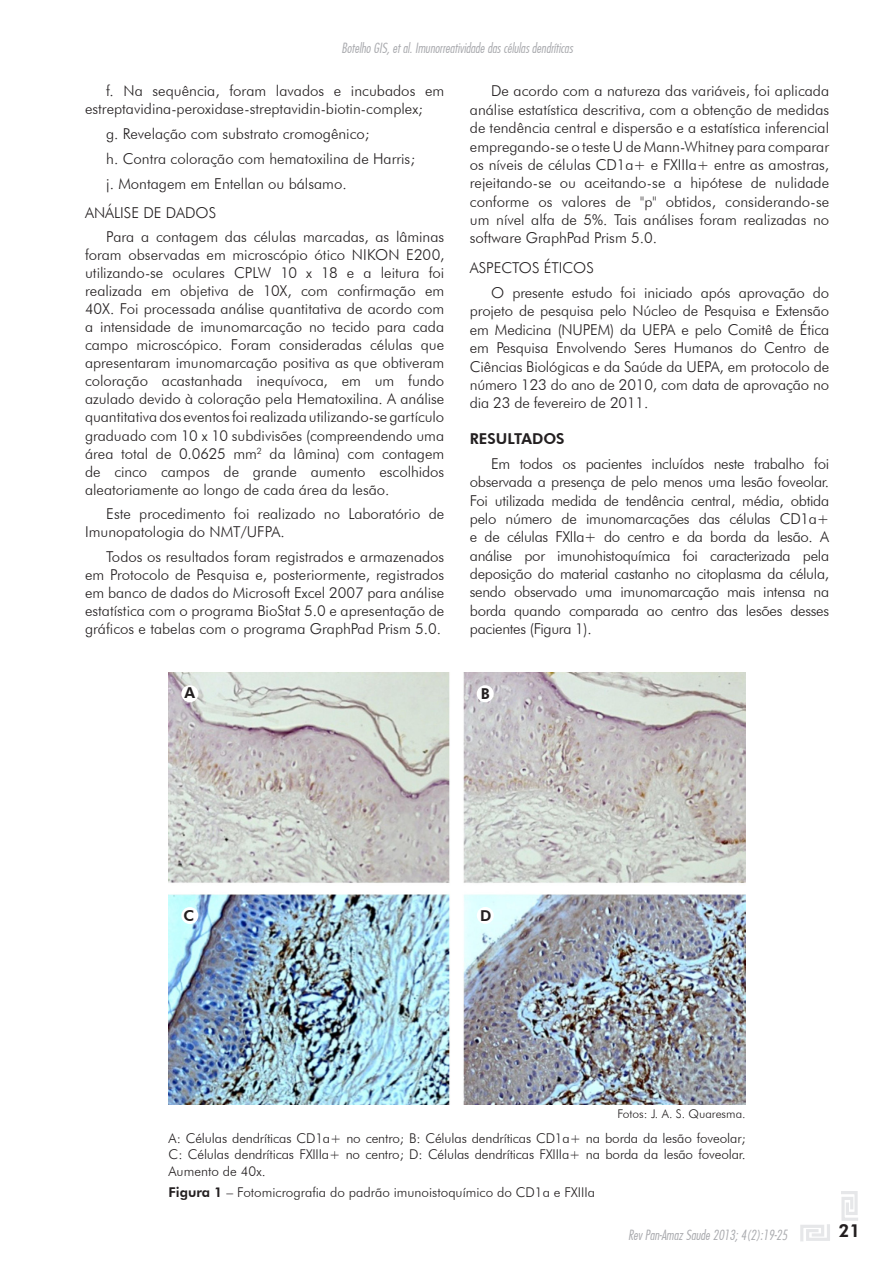
<style>
.page{position:relative;width:893px;height:1263px;background:#fff}
.page>*{position:absolute;margin:0;border:0;box-sizing:border-box;transform-origin:0 0}
.t1{font:800 18px "Futura BT";color:#231f20}
.t2{font:300 15px/18.3px "Futura BT";color:#231f20}
.t3{font:800 15px "Futura BT";color:#231f20}
.t4{font:300 13.5px/16.5px "Futura BT";color:#231f20;text-align:justify}
.t5{font:13.5px "Futura Lt Cn BT Italic";color:#a8a9ad}
.t6{font:300 12px "Futura BT";color:#231f20}
.s1{font-weight:800}
</style>
<div class="page">
<svg style="left:800px;top:1224px;width:30px;height:18px"></svg>
<svg style="left:841px;top:1191px;width:17px;height:30px"></svg>
<img style="left:169px;top:672px;width:577px;height:432px">
<div style="left:181px;top:685px;width:17px;height:17px;background:#fff;border-radius:50%"></div>
<div style="left:477px;top:685px;width:17px;height:17px;background:#fff;border-radius:50%"></div>
<div style="left:181px;top:907px;width:17px;height:17px;background:#fff;border-radius:50%"></div>
<div style="left:477px;top:907px;width:17px;height:17px;background:#fff;border-radius:50%"></div>
<p class="t5" style="left:341px;top:40px;width:233px">Botelho GIS, et al. Imunorreatividade das células dendríticas</p>
<p class="t2" style="left:85px;top:82px;width:361px;line-height:17.7px;text-indent:21px">f. Na sequência, foram lavados e incubados em estreptavidina-peroxidase-streptavidin-biotin-complex;</p>
<p class="t2" style="left:106px;top:121px;width:310px;line-height:24.8px">g. Revelação com substrato cromogênico;<br>h. Contra coloração com hematoxilina de Harris; j. Montagem em Entellan ou bálsamo.</p>
<p class="t2" style="left:106px;top:200px;width:339px;line-height:24.8px;text-indent:-21px">ANÁLISE DE DADOS<br>Para a contagem das células marcadas, as lâminas</p>
<p class="t2" style="left:85px;top:246px;width:361px;text-align:justify">foram observadas em microscópio ótico NIKON E200, utilizando-se oculares CPLW 10 x 18 e a leitura foi realizada em objetiva de 10X, com confirmação em 40X. Foi processada análise quantitativa de acordo com a intensidade de imunomarcação no tecido para cada campo microscópico. Foram consideradas células que apresentaram imunomarcação positiva as que obtiveram coloração acastanhada inequívoca, em um fundo azulado devido à coloração pela Hematoxilina. A análise quantitativa dos eventos foi realizada utilizando-se gartículo graduado com 10 x 10 subdivisões (compreendendo uma área total de 0.0625 mm<sup>2</sup> da lâmina) com contagem de cinco campos de grande aumento escolhidos aleatoriamente ao longo de cada área da lesão.</p>
<p class="t2" style="left:85px;top:505px;width:361px;text-indent:21px">Este procedimento foi realizado no Laboratório de<br>Imunopatologia do NMT/UFPA.</p>
<p class="t2" style="left:85px;top:548px;width:361px;text-align:justify;text-indent:21px">Todos os resultados foram registrados e armazenados em Protocolo de Pesquisa e, posteriormente, registrados em banco de dados do Microsoft Excel 2007 para análise estatística com o programa BioStat 5.0 e apresentação de gráficos e tabelas com o programa GraphPad Prism 5.0.</p>
<p class="t2" style="left:470px;top:82px;width:361px;text-align:justify;text-indent:21px">De acordo com a natureza das variáveis, foi aplicada análise estatística descritiva, com a obtenção de medidas de tendência central e dispersão e a estatística inferencial empregando-se o teste U de Mann-Whitney para comparar os níveis de células CD1a+ e FXIIIa+ entre as amostras, rejeitando-se ou aceitando-se a hipótese de nulidade conforme os valores de "p" obtidos, considerando-se um nível alfa de 5%. Tais análises foram realizadas no software GraphPad Prism 5.0.</p>
<p class="t2" style="left:491px;top:255px;width:340px;line-height:25.2px;text-indent:-21px">ASPECTOS ÉTICOS<br>O presente estudo foi iniciado após aprovação do</p>
<p class="t2" style="left:470px;top:302px;width:361px;text-align:justify">projeto de pesquisa pelo Núcleo de Pesquisa e Extensão em Medicina (NUPEM) da UEPA e pelo Comitê de Ética em Pesquisa Envolvendo Seres Humanos do Centro de Ciências Biológicas e da Saúde da UEPA, em protocolo de número 123 do ano de 2010, com data de aprovação no dia 23 de fevereiro de 2011.</p>
<p class="t3" style="left:470px;top:429px;width:96px">RESULTADOS</p>
<p class="t2" style="left:470px;top:454px;width:361px;text-align:justify;text-indent:21px">Em todos os pacientes incluídos neste trabalho foi observada a presença de pelo menos uma lesão foveolar.<br>Foi utilizada medida de tendência central, média, obtida pelo número de imunomarcações das células CD1a+ e de células FXIIa+ do centro e da borda da lesão. A análise por imunohistoquímica foi caracterizada pela deposição do material castanho no citoplasma da célula, sendo observado uma imunomarcação mais intensa na borda quando comparada ao centro das lesões desses pacientes (Figura 1).</p>
<p class="t3" style="left:185px;top:684px;width:12px">A</p>
<p class="t3" style="left:481px;top:684px;width:10px">B</p>
<p class="t3" style="left:183px;top:907px;width:12px">C</p>
<p class="t3" style="left:480px;top:906px;width:13px">D</p>
<p class="t6" style="left:617px;top:1106px;width:130px">Fotos: J. A. S. Quaresma.</p>
<p class="t4" style="left:169px;top:1129px;width:579px">A: Células dendríticas CD1a+ no centro; B: Células dendríticas CD1a+ na borda da lesão foveolar; C: Células dendríticas FXIIIa+ no centro; D: Células dendríticas FXIIIa+ na borda da lesão foveolar.<br>Aumento de 40x.</p>
<p class="t4" style="left:169px;top:1183px;width:428px"><span class="s1">Figura 1</span> – Fotomicrografia do padrão imunoistoquímico do CD1a e FXIIIa</p>
<p class="t5" style="left:628px;top:1227px;width:161px">Rev Pan-Amaz Saude 2013; 4(2):19-25</p>
<p class="t1" style="left:838px;top:1220px;width:24px">21</p>
</div>
